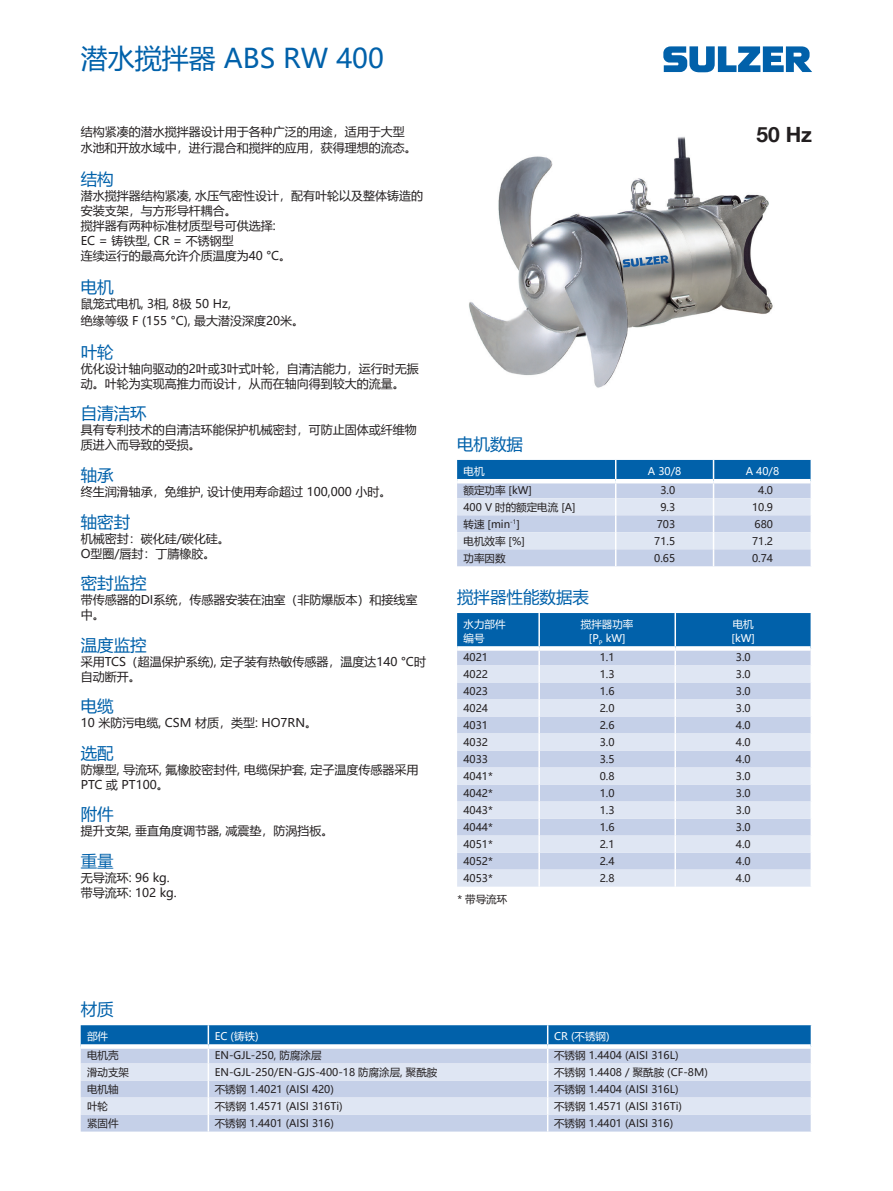
<style>
.page{position:relative;width:893px;height:1191px;background:#fff}
.page>*{position:absolute;margin:0;border:0;box-sizing:border-box;transform-origin:0 0}
.t1{font:27px "Microsoft Ya Hei UI";color:#0161aa}
.Disclaimer__black{font:700 21px "Helvetica Neue LT Com";color:#231f20}
.Subtitle{font:16.5px "Microsoft Ya Hei UI";color:#0161aa}
.Body_text{font:12px/15px "Microsoft Ya Hei UI";color:#231f20}
.Table_text{font:10.5px "Microsoft Ya Hei UI";color:#231f20}
.Table_column_title{font:10.5px "Microsoft Ya Hei UI";color:#fff}
.Footnote{font:10.5px "Microsoft Ya Hei UI";color:#231f20}
</style>
<div class="page">
<img style="left:469px;top:136px;width:304px;height:252px">
<svg style="left:663px;top:46px;width:149px;height:26px"></svg>
<svg style="left:81px;top:1025px;width:731px;height:106px;background:#abc4e0"></svg>
<svg style="left:81px;top:1044px;width:127px;height:4px"></svg>
<svg style="left:208px;top:1044px;width:340px;height:4px"></svg>
<svg style="left:548px;top:1044px;width:263px;height:4px"></svg>
<svg style="left:457px;top:460px;width:354px;height:106px;background:#aac3e0"></svg>
<hr style="left:457px;top:479px;width:159px;height:4px;background:#fff">
<hr style="left:616px;top:479px;width:97px;height:4px;background:#fff">
<hr style="left:713px;top:479px;width:98px;height:4px;background:#fff">
<svg style="left:457px;top:613px;width:355px;height:273px;background:#bacde5"></svg>
<svg style="left:457px;top:646px;width:82px;height:4px"></svg>
<svg style="left:539px;top:646px;width:136px;height:4px"></svg>
<svg style="left:675px;top:646px;width:136px;height:4px"></svg>
<p class="t1" style="left:81px;top:40px;width:305px">潜水搅拌器 ABS RW 400</p>
<p class="Body_text" style="left:81px;top:124px;width:325px">结构紧凑的潜水搅拌器设计用于各种广泛的用途，适用于大型</p>
<p class="Body_text" style="left:81px;top:140px;width:337px">水池和开放水域中，进行混合和搅拌的应用，获得理想的流态。</p>
<p class="Subtitle" style="left:81px;top:168px;width:34px">结构</p>
<p class="Body_text" style="left:81px;top:188px;width:344px">潜水搅拌器结构紧凑, 水压气密性设计，配有叶轮以及整体铸造的安装支架，与方形导杆耦合。</p>
<p class="Body_text" style="left:81px;top:218px;width:196px">搅拌器有两种标准材质型号可供选择:</p>
<p class="Body_text" style="left:81px;top:233px;width:154px">EC = 铸铁型, CR = 不锈钢型</p>
<p class="Body_text" style="left:81px;top:248px;width:212px">连续运行的最高允许介质温度为40 °C。</p>
<p class="Subtitle" style="left:81px;top:276px;width:34px">电机</p>
<p class="Body_text" style="left:81px;top:296px;width:152px">鼠笼式电机, 3相, 8极 50 Hz,</p>
<p class="Body_text" style="left:81px;top:313px;width:225px">绝缘等级 F (155 °C), 最大潜没深度20米。</p>
<p class="Subtitle" style="left:81px;top:341px;width:34px">叶轮</p>
<p class="Body_text" style="left:81px;top:361px;width:340px">优化设计轴向驱动的2叶或3叶式叶轮，自清洁能力，运行时无振动。叶轮为实现高推力而设计，从而在轴向得到较大的流量。</p>
<p class="Subtitle" style="left:81px;top:402px;width:67px">自清洁环</p>
<p class="Body_text" style="left:81px;top:422px;width:337px">具有专利技术的自清洁环能保护机械密封，可防止固体或纤维物</p>
<p class="Body_text" style="left:81px;top:437px;width:121px">质进入而导致的受损。</p>
<p class="Subtitle" style="left:81px;top:464px;width:34px">轴承</p>
<p class="Body_text" style="left:81px;top:484px;width:312px">终生润滑轴承，免维护, 设计使用寿命超过 100,000 小时。</p>
<p class="Subtitle" style="left:81px;top:510px;width:51px">轴密封</p>
<p class="Body_text" style="left:81px;top:530px;width:151px">机械密封：碳化硅/碳化硅。</p>
<p class="Body_text" style="left:81px;top:545px;width:136px">O型圈/唇封：丁腈橡胶。</p>
<p class="Subtitle" style="left:81px;top:572px;width:67px">密封监控</p>
<p class="Body_text" style="left:81px;top:592px;width:338px">带传感器的DI系统，传感器安装在油室（非防爆版本）和接线室中。</p>
<p class="Subtitle" style="left:81px;top:633px;width:67px">温度监控</p>
<p class="Body_text" style="left:81px;top:653px;width:347px">采用TCS（超温保护系统), 定子装有热敏传感器，温度达140 °C时</p>
<p class="Body_text" style="left:81px;top:668px;width:61px">自动断开。</p>
<p class="Subtitle" style="left:81px;top:695px;width:34px">电缆</p>
<p class="Body_text" style="left:81px;top:715px;width:238px">10 米防污电缆, CSM 材质，类型: HO7RN。</p>
<p class="Subtitle" style="left:81px;top:741px;width:34px">选配</p>
<p class="Body_text" style="left:81px;top:761px;width:339px">防爆型, 导流环, 氟橡胶密封件, 电缆保护套, 定子温度传感器采用</p>
<p class="Body_text" style="left:81px;top:776px;width:90px">PTC 或 PT100。</p>
<p class="Subtitle" style="left:81px;top:803px;width:34px">附件</p>
<p class="Body_text" style="left:81px;top:823px;width:254px">提升支架, 垂直角度调节器, 减震垫，防涡挡板。</p>
<p class="Subtitle" style="left:81px;top:849px;width:34px">重量</p>
<p class="Body_text" style="left:81px;top:869px;width:90px">无导流环: 96 kg.</p>
<p class="Body_text" style="left:81px;top:884px;width:97px">带导流环: 102 kg.</p>
<p class="Subtitle" style="left:457px;top:433px;width:67px">电机数据</p>
<p class="Disclaimer__black" style="left:756px;top:121px;width:57px">50 Hz</p>
<p class="Table_column_title" style="left:463px;top:464px;width:22px">电机</p>
<p class="Table_column_title" style="left:648px;top:464px;width:35px">A 30/8</p>
<p class="Table_column_title" style="left:746px;top:464px;width:35px">A 40/8</p>
<p class="Table_text" style="left:463px;top:483px;width:70px">额定功率 [kW]</p>
<p class="Table_text" style="left:660px;top:483px;width:16px">3.0</p>
<p class="Table_text" style="left:758px;top:483px;width:16px">4.0</p>
<p class="Table_text" style="left:463px;top:500px;width:114px">400 V 时的额定电流 [A]</p>
<p class="Table_text" style="left:660px;top:500px;width:16px">9.3</p>
<p class="Table_text" style="left:752px;top:500px;width:22px">10.9</p>
<p class="Table_text" style="left:463px;top:517px;width:58px">转速 [min<sup>-1</sup>]</p>
<p class="Table_text" style="left:657px;top:517px;width:20px">703</p>
<p class="Table_text" style="left:755px;top:517px;width:20px">680</p>
<p class="Table_text" style="left:463px;top:534px;width:63px">电机效率 [%]</p>
<p class="Table_text" style="left:654px;top:534px;width:22px">71.5</p>
<p class="Table_text" style="left:752px;top:534px;width:22px">71.2</p>
<p class="Table_text" style="left:463px;top:551px;width:43px">功率因数</p>
<p class="Table_text" style="left:654px;top:551px;width:22px">0.65</p>
<p class="Table_text" style="left:752px;top:551px;width:22px">0.74</p>
<p class="Subtitle" style="left:457px;top:586px;width:133px">搅拌器性能数据表</p>
<p class="Table_column_title" style="left:463px;top:617px;width:43px">水力部件</p>
<p class="Table_column_title" style="left:463px;top:631px;width:22px">编号</p>
<p class="Table_column_title" style="left:581px;top:617px;width:54px">搅拌器功率</p>
<p class="Table_column_title" style="left:589px;top:631px;width:38px">[P<sub>P</sub> kW]</p>
<p class="Table_column_title" style="left:733px;top:617px;width:22px">电机</p>
<p class="Table_column_title" style="left:732px;top:631px;width:25px">[kW]</p>
<p class="Table_text" style="left:463px;top:650px;width:26px">4021</p>
<p class="Table_text" style="left:600px;top:650px;width:16px">1.1</p>
<p class="Table_text" style="left:736px;top:650px;width:16px">3.0</p>
<p class="Table_text" style="left:463px;top:667px;width:26px">4022</p>
<p class="Table_text" style="left:600px;top:667px;width:16px">1.3</p>
<p class="Table_text" style="left:736px;top:667px;width:16px">3.0</p>
<p class="Table_text" style="left:463px;top:684px;width:26px">4023</p>
<p class="Table_text" style="left:600px;top:684px;width:16px">1.6</p>
<p class="Table_text" style="left:736px;top:684px;width:16px">3.0</p>
<p class="Table_text" style="left:463px;top:701px;width:26px">4024</p>
<p class="Table_text" style="left:600px;top:701px;width:16px">2.0</p>
<p class="Table_text" style="left:736px;top:701px;width:16px">3.0</p>
<p class="Table_text" style="left:463px;top:718px;width:26px">4031</p>
<p class="Table_text" style="left:600px;top:718px;width:16px">2.6</p>
<p class="Table_text" style="left:736px;top:718px;width:16px">4.0</p>
<p class="Table_text" style="left:463px;top:735px;width:26px">4032</p>
<p class="Table_text" style="left:600px;top:735px;width:16px">3.0</p>
<p class="Table_text" style="left:736px;top:735px;width:16px">4.0</p>
<p class="Table_text" style="left:463px;top:752px;width:26px">4033</p>
<p class="Table_text" style="left:600px;top:752px;width:16px">3.5</p>
<p class="Table_text" style="left:736px;top:752px;width:16px">4.0</p>
<p class="Table_text" style="left:463px;top:769px;width:31px">4041*</p>
<p class="Table_text" style="left:600px;top:769px;width:16px">0.8</p>
<p class="Table_text" style="left:736px;top:769px;width:16px">3.0</p>
<p class="Table_text" style="left:463px;top:786px;width:31px">4042*</p>
<p class="Table_text" style="left:600px;top:786px;width:16px">1.0</p>
<p class="Table_text" style="left:736px;top:786px;width:16px">3.0</p>
<p class="Table_text" style="left:463px;top:803px;width:31px">4043*</p>
<p class="Table_text" style="left:600px;top:803px;width:16px">1.3</p>
<p class="Table_text" style="left:736px;top:803px;width:16px">3.0</p>
<p class="Table_text" style="left:463px;top:820px;width:31px">4044*</p>
<p class="Table_text" style="left:600px;top:820px;width:16px">1.6</p>
<p class="Table_text" style="left:736px;top:820px;width:16px">3.0</p>
<p class="Table_text" style="left:463px;top:837px;width:31px">4051*</p>
<p class="Table_text" style="left:600px;top:837px;width:16px">2.1</p>
<p class="Table_text" style="left:736px;top:837px;width:16px">4.0</p>
<p class="Table_text" style="left:463px;top:854px;width:31px">4052*</p>
<p class="Table_text" style="left:600px;top:854px;width:16px">2.4</p>
<p class="Table_text" style="left:736px;top:854px;width:16px">4.0</p>
<p class="Table_text" style="left:463px;top:871px;width:31px">4053*</p>
<p class="Table_text" style="left:600px;top:871px;width:16px">2.8</p>
<p class="Table_text" style="left:736px;top:871px;width:16px">4.0</p>
<p class="Footnote" style="left:457px;top:892px;width:51px">* 带导流环</p>
<p class="Subtitle" style="left:81px;top:998px;width:34px">材质</p>
<p class="Table_column_title" style="left:87px;top:1029px;width:22px">部件</p>
<p class="Table_column_title" style="left:215px;top:1029px;width:45px">EC (铸铁)</p>
<p class="Table_column_title" style="left:554px;top:1029px;width:57px">CR (不锈钢)</p>
<p class="Table_text" style="left:87px;top:1048px;width:33px">电机壳</p>
<p class="Table_text" style="left:215px;top:1048px;width:108px">EN-GJL-250, 防腐涂层</p>
<p class="Table_text" style="left:554px;top:1048px;width:126px">不锈钢 1.4404 (AISI 316L)</p>
<p class="Table_text" style="left:87px;top:1065px;width:43px">滑动支架</p>
<p class="Table_text" style="left:215px;top:1065px;width:224px">EN-GJL-250/EN-GJS-400-18 防腐涂层, 聚酰胺</p>
<p class="Table_text" style="left:554px;top:1065px;width:155px">不锈钢 1.4408 / 聚酰胺 (CF-8M)</p>
<p class="Table_text" style="left:87px;top:1082px;width:33px">电机轴</p>
<p class="Table_text" style="left:215px;top:1082px;width:121px">不锈钢 1.4021 (AISI 420)</p>
<p class="Table_text" style="left:554px;top:1082px;width:126px">不锈钢 1.4404 (AISI 316L)</p>
<p class="Table_text" style="left:87px;top:1099px;width:22px">叶轮</p>
<p class="Table_text" style="left:215px;top:1099px;width:130px">不锈钢 1.4571 (AISI 316Ti)</p>
<p class="Table_text" style="left:554px;top:1099px;width:130px">不锈钢 1.4571 (AISI 316Ti)</p>
<p class="Table_text" style="left:87px;top:1116px;width:33px">紧固件</p>
<p class="Table_text" style="left:215px;top:1116px;width:121px">不锈钢 1.4401 (AISI 316)</p>
<p class="Table_text" style="left:554px;top:1116px;width:121px">不锈钢 1.4401 (AISI 316)</p>
</div>
